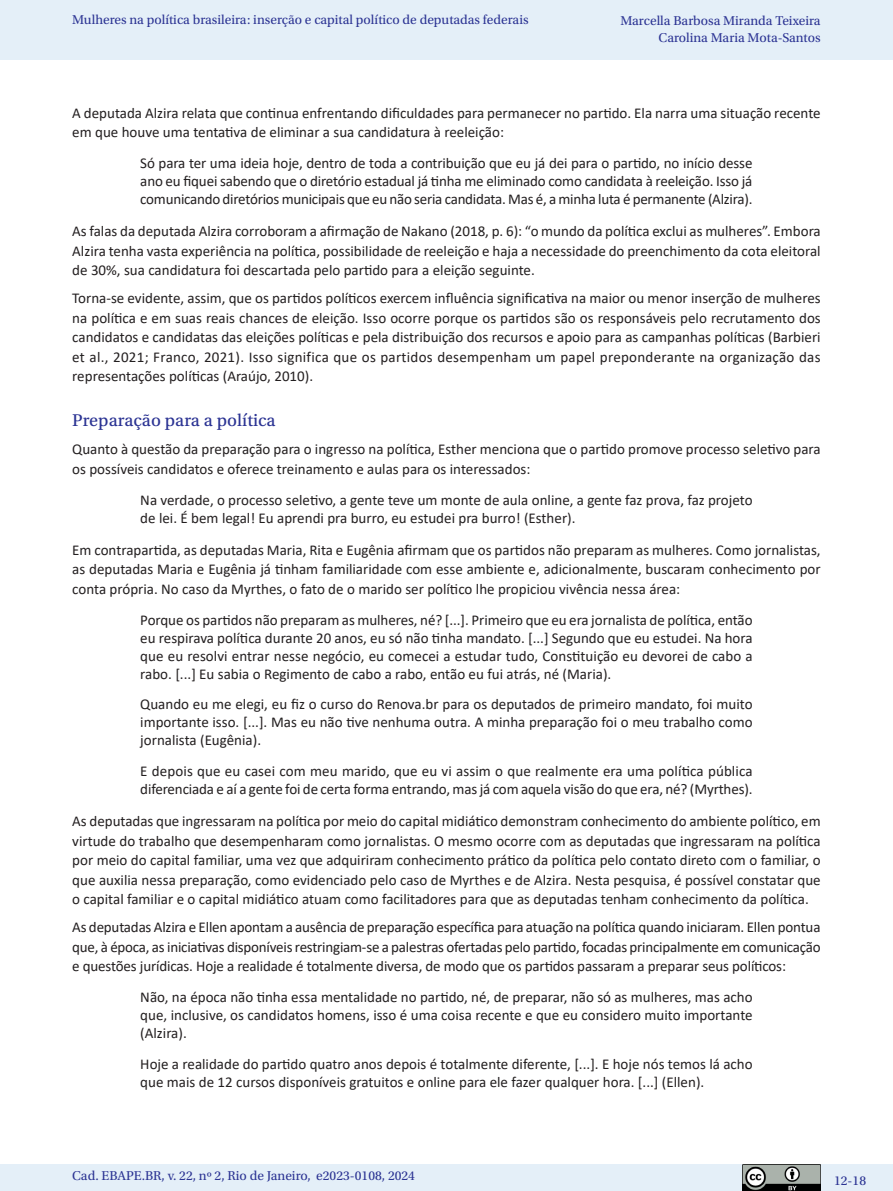
<style>
.page{position:relative;width:893px;height:1191px;background:#fff}
.page>*{position:absolute;margin:0;border:0;box-sizing:border-box;transform-origin:0 0}
._07_2_sub2{font:18px "Utopia Std Capt";color:#2b3393}
._06_0_texto{font:15px/19.5px "Calibri";color:#231f20;text-align:justify}
._06_2_citação{font:15px/18px "Calibri";color:#231f20;text-align:justify}
.t1{font:13.5px/16.5px "Utopia Std";color:#2b3393;text-align:right}
</style>
<div class="page">
<div style="left:0;top:0;width:893px;height:60px;background:#e4eff8"></div>
<div style="left:0;top:1164px;width:893px;height:27px;background:#e4eff8"></div>
<img style="left:743px;top:1164px;width:78px;height:27px">
<p class="t1" style="left:72px;top:11px;width:458px">Mulheres na política brasileira: inserção e capital político de deputadas federais</p>
<p class="t1" style="left:620px;top:13px;width:202px">Marcella Barbosa Miranda Teixeira<br>Carolina Maria Mota-Santos</p>
<p class="_06_0_texto" style="left:72px;top:102px;width:750px">A deputada Alzira relata que continua enfrentando dificuldades para permanecer no partido. Ela narra uma situação recente em que houve uma tentativa de eliminar a sua candidatura à reeleição:</p>
<p class="_06_2_citação" style="left:140px;top:153px;width:614px">Só para ter uma ideia hoje, dentro de toda a contribuição que eu já dei para o partido, no início desse ano eu fiquei sabendo que o diretório estadual já tinha me eliminado como candidata à reeleição. Isso já comunicando diretórios municipais que eu não seria candidata. Mas é, a minha luta é permanente (Alzira).</p>
<p class="_06_0_texto" style="left:72px;top:221px;width:750px">As falas da deputada Alzira corroboram a afirmação de Nakano (2018, p. 6): “o mundo da política exclui as mulheres”. Embora Alzira tenha vasta experiência na política, possibilidade de reeleição e haja a necessidade do preenchimento da cota eleitoral de 30%, sua candidatura foi descartada pelo partido para a eleição seguinte.</p>
<p class="_06_0_texto" style="left:72px;top:288px;width:750px">Torna-se evidente, assim, que os partidos políticos exercem influência significativa na maior ou menor inserção de mulheres na política e em suas reais chances de eleição. Isso ocorre porque os partidos são os responsáveis pelo recrutamento dos candidatos e candidatas das eleições políticas e pela distribuição dos recursos e apoio para as campanhas políticas (Barbieri et al., 2021; Franco, 2021). Isso significa que os partidos desempenham um papel preponderante na organização das representações políticas (Araújo, 2010).</p>
<p class="_07_2_sub2" style="left:72px;top:410px;width:205px">Preparação para a política</p>
<p class="_06_0_texto" style="left:72px;top:439px;width:750px">Quanto à questão da preparação para o ingresso na política, Esther menciona que o partido promove processo seletivo para os possíveis candidatos e oferece treinamento e aulas para os interessados:</p>
<p class="_06_2_citação" style="left:140px;top:490px;width:614px">Na verdade, o processo seletivo, a gente teve um monte de aula online, a gente faz prova, faz projeto de lei. É bem legal! Eu aprendi pra burro, eu estudei pra burro! (Esther).</p>
<p class="_06_0_texto" style="left:72px;top:539px;width:750px">Em contrapartida, as deputadas Maria, Rita e Eugênia afirmam que os partidos não preparam as mulheres. Como jornalistas, as deputadas Maria e Eugênia já tinham familiaridade com esse ambiente e, adicionalmente, buscaram conhecimento por conta própria. No caso da Myrthes, o fato de o marido ser político lhe propiciou vivência nessa área:</p>
<p class="_06_2_citação" style="left:140px;top:610px;width:614px">Porque os partidos não preparam as mulheres, né? [...]. Primeiro que eu era jornalista de política, então eu respirava política durante 20 anos, eu só não tinha mandato. [...] Segundo que eu estudei. Na hora que eu resolvi entrar nesse negócio, eu comecei a estudar tudo, Constituição eu devorei de cabo a rabo. [...] Eu sabia o Regimento de cabo a rabo, então eu fui atrás, né (Maria).</p>
<p class="_06_2_citação" style="left:140px;top:695px;width:614px">Quando eu me elegi, eu fiz o curso do Renova.br para os deputados de primeiro mandato, foi muito importante isso. [...]. Mas eu não tive nenhuma outra. A minha preparação foi o meu trabalho como jornalista (Eugênia).</p>
<p class="_06_2_citação" style="left:140px;top:762px;width:614px">E depois que eu casei com meu marido, que eu vi assim o que realmente era uma política pública diferenciada e aí a gente foi de certa forma entrando, mas já com aquela visão do que era, né? (Myrthes).</p>
<p class="_06_0_texto" style="left:72px;top:811px;width:750px">As deputadas que ingressaram na política por meio do capital midiático demonstram conhecimento do ambiente político, em virtude do trabalho que desempenharam como jornalistas. O mesmo ocorre com as deputadas que ingressaram na política por meio do capital familiar, uma vez que adquiriram conhecimento prático da política pelo contato direto com o familiar, o que auxilia nessa preparação, como evidenciado pelo caso de Myrthes e de Alzira. Nesta pesquisa, é possível constatar que o capital familiar e o capital midiático atuam como facilitadores para que as deputadas tenham conhecimento da política.</p>
<p class="_06_0_texto" style="left:72px;top:917px;width:750px">As deputadas Alzira e Ellen apontam a ausência de preparação específica para atuação na política quando iniciaram. Ellen pontua que, à época, as iniciativas disponíveis restringiam-se a palestras ofertadas pelo partido, focadas principalmente em comunicação e questões jurídicas. Hoje a realidade é totalmente diversa, de modo que os partidos passaram a preparar seus políticos:</p>
<p class="_06_2_citação" style="left:140px;top:988px;width:614px">Não, na época não tinha essa mentalidade no partido, né, de preparar, não só as mulheres, mas acho que, inclusive, os candidatos homens, isso é uma coisa recente e que eu considero muito importante (Alzira).</p>
<p class="_06_2_citação" style="left:140px;top:1054px;width:614px">Hoje a realidade do partido quatro anos depois é totalmente diferente, [...]. E hoje nós temos lá acho que mais de 12 cursos disponíveis gratuitos e online para ele fazer qualquer hora. [...] (Ellen).</p>
<p class="t1" style="left:72px;top:1167px;width:344px">Cad. EBAPE.BR, v. 22, nº 2, Rio de Janeiro, e2023-0108, 2024</p>
<p class="t1" style="left:834px;top:1172px;width:33px">12-18</p>
</div>
